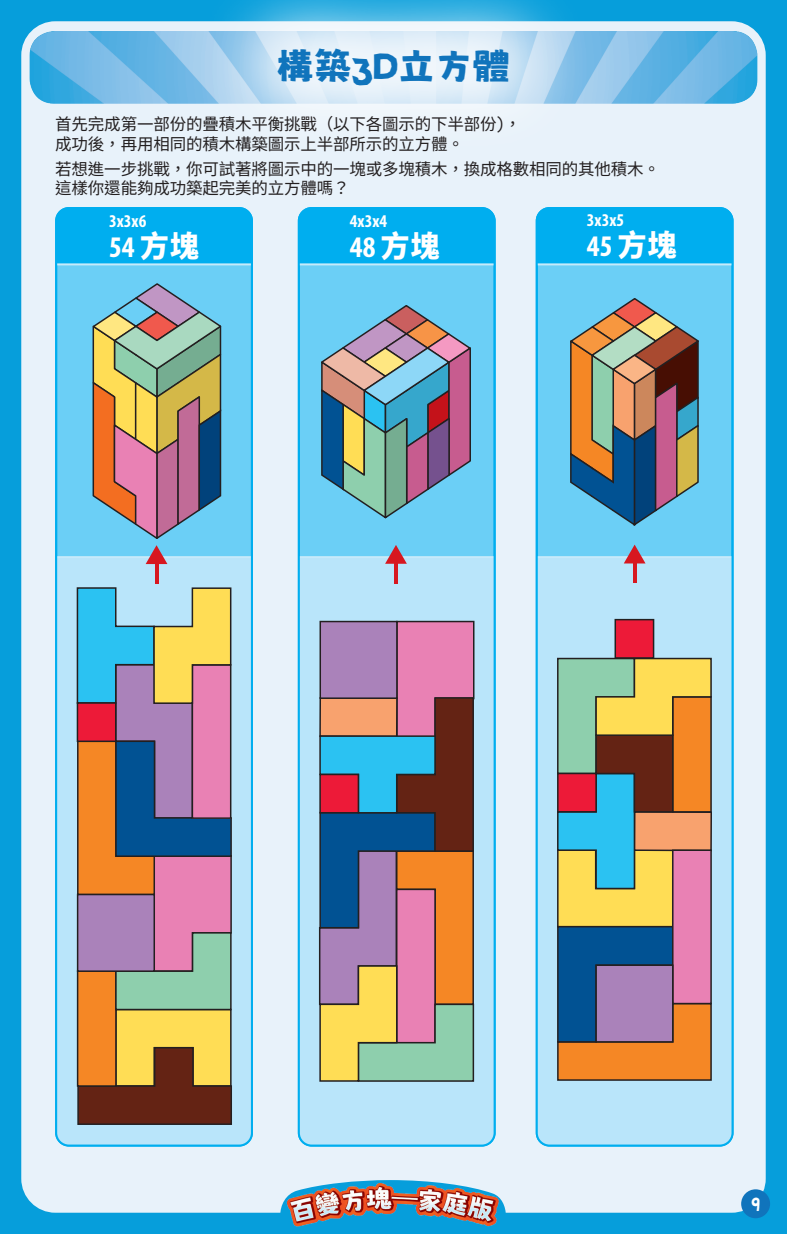
<style>
.page{position:relative;width:787px;height:1234px;background:#fff}
.page>*{position:absolute;margin:0;border:0;box-sizing:border-box;transform-origin:0 0}
.t1{font:37.5px "Nishiki teki";color:#1074bc}
.t2{font:700 condensed 30px "Myriad Pro";color:#fff}
.t3{font:700 condensed 18px "Myriad Pro";color:#fff}
.t4{font:16.5px/19.5px "Sarasa Fixed HC Regular";letter-spacing:-.01em;color:#231f20}
.t5{font:16.5px "Granstander Clean";color:#fff;scale:.91 1}
.s1{font-family:"Glow Sans SC";font-weight:800;font-stretch:normal}
</style>
<div class="page">
<div style="left:0;top:0;width:787px;height:1233px;background:#069edb"></div>
<div style="left:21px;top:21px;width:744px;height:1191px;background:#e8f2fa;border-radius:34px"></div>
<img style="left:21px;top:21px;width:745px;height:102px">
<img style="left:280px;top:1180px;width:227px;height:47px">
<svg style="left:200px;top:0;width:387px;height:123px"></svg>
<div style="left:741px;top:1188px;width:29px;height:29px;background:#1074bc;border-radius:50%"></div>
<div style="left:56px;top:208px;width:196px;height:937px;background:#6bcff6;border-radius:13px"></div>
<div style="left:56px;top:558px;width:196px;height:587px;background:#b9e5fa"></div>
<div style="left:58px;top:210px;width:192px;height:53px;background:#00aeef"></div>
<hr style="left:56px;top:263px;width:196px;height:2px;background:#c6eafa">
<hr style="left:56px;top:556px;width:196px;height:2px;background:#c6eafa">
<div style="left:55px;top:207px;width:198px;height:939px;border:2px solid #00aeef;border-radius:13px"></div>
<div style="left:299px;top:208px;width:195px;height:937px;background:#6bcff6;border-radius:13px"></div>
<div style="left:299px;top:558px;width:195px;height:587px;background:#b9e5fa"></div>
<div style="left:299px;top:208px;width:195px;height:55px;background:#00aeef"></div>
<hr style="left:299px;top:263px;width:195px;height:2px;background:#c6eafa">
<hr style="left:299px;top:556px;width:195px;height:2px;background:#c6eafa">
<div style="left:298px;top:207px;width:197px;height:939px;border:2px solid #00aeef;border-radius:13px"></div>
<div style="left:537px;top:208px;width:195px;height:937px;background:#6bcff6;border-radius:13px"></div>
<div style="left:538px;top:558px;width:194px;height:587px;background:#b9e5fa"></div>
<div style="left:538px;top:208px;width:194px;height:55px;background:#00aeef"></div>
<hr style="left:537px;top:263px;width:195px;height:2px;background:#c6eafa">
<hr style="left:537px;top:556px;width:195px;height:2px;background:#c6eafa">
<div style="left:535px;top:207px;width:198px;height:939px;border:2px solid #00aeef;border-radius:13px"></div>
<svg style="left:76px;top:586px;width:157px;height:539px;background:#a48d82"></svg>
<svg style="left:570px;top:298px;width:129px;height:228px"></svg>
<svg style="left:321px;top:305px;width:150px;height:214px"></svg>
<svg style="left:318px;top:620px;width:157px;height:462px;background:#9a8386"></svg>
<div style="left:320px;top:774px;width:38px;height:38px;background:#ed1a38"></div>
<div style="left:319px;top:773px;width:40px;height:40px;border:2px solid #231f20"></div>
<svg style="left:556px;top:657px;width:156px;height:424px;background:#a49377"></svg>
<div style="left:558px;top:773px;width:38px;height:38px;background:#ed1a38"></div>
<div style="left:557px;top:772px;width:40px;height:40px;border:2px solid #231f20"></div>
<div style="left:615px;top:619px;width:38px;height:38px;background:#ed1a38"></div>
<div style="left:614px;top:618px;width:40px;height:40px;border:2px solid #231f20"></div>
<div style="left:77px;top:702px;width:39px;height:39px;background:#ed1a38"></div>
<div style="left:77px;top:702px;width:39px;height:40px;border:2px solid #231f20"></div>
<svg style="left:154px;top:564px;width:4px;height:19px"></svg>
<svg style="left:91px;top:283px;width:131px;height:281px"></svg>
<hr style="left:394px;top:558px;width:4px;height:25px;background:#d7171f">
<svg style="left:385px;top:545px;width:22px;height:18px"></svg>
<svg style="left:632px;top:563px;width:4px;height:19px"></svg>
<svg style="left:623px;top:544px;width:22px;height:19px"></svg>
<p class="t1" style="left:276px;top:45px;width:235px">構築3D立方體</p>
<p class="t4" style="left:55px;top:115px;width:467px">首先完成第一部份的疊積木平衡挑戰（以下各圖示的下半部份)，成功後，再用相同的積木構築圖示上半部所示的立方體。</p>
<p class="t4" style="left:55px;top:159px;width:606px">若想進一步挑戰，你可試著將圖示中的一塊或多塊積木，換成格數相同的其他積木。這樣你還能夠成功築起完美的立方體嗎？</p>
<p class="t3" style="left:109px;top:210px;width:39px">3x3x6</p>
<p class="t2" style="left:109px;top:228px;width:92px">54 <span class="s1">方塊</span></p>
<p class="t3" style="left:350px;top:210px;width:39px">4x3x4</p>
<p class="t2" style="left:350px;top:228px;width:92px">48 <span class="s1">方塊</span></p>
<p class="t3" style="left:587px;top:209px;width:39px">3x3x5</p>
<p class="t2" style="left:587px;top:227px;width:92px">45 <span class="s1">方塊</span></p>
<p class="t5" style="left:751px;top:1194px;width:11px">9</p>
</div>
